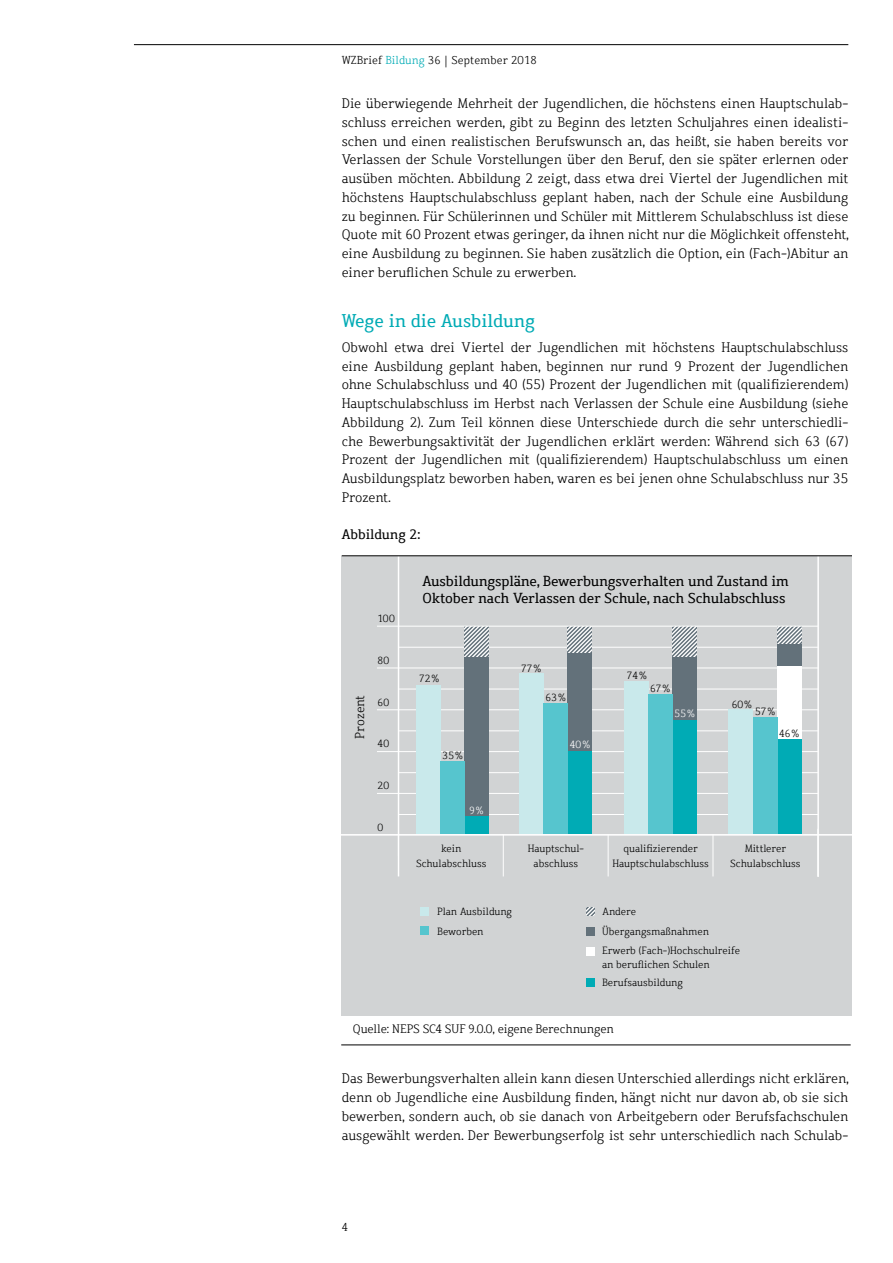
<style>
.page{position:relative;width:893px;height:1263px;background:#fff}
.page>*{position:absolute;margin:0;border:0;box-sizing:border-box;transform-origin:0 0}
.t1{font:18px "Dahrendorf";letter-spacing:-.01em;color:#00abb5}
.t2{font:14.25px/17.1px "Dahrendorf";letter-spacing:-.01em;color:#000}
.t3{font:300 13.5px/18.8px "Dahrendorf";color:#000;text-align:justify}
.t4{font:13.5px "Dahrendorf";color:#000}
.t5{font:300 12.6px "Dahrendorf";color:#000}
.t6{font:300 12px "Dahrendorf";letter-spacing:-.01em;color:#000}
.t7{font:300 11.25px "Dahrendorf";letter-spacing:.01em;color:#000}
.t8{font:300 10.2px/14.4px "Dahrendorf";color:#000;text-align:center}
.t9{font:300 10.2px "Dahrendorf";color:#fff}
.s1{color:#00abb5}
</style>
<div class="page">
<hr style="left:134px;top:44px;width:714px;height:1px;background:#000">
<div style="left:342px;top:556px;width:510px;height:459px;background:#d1d3d4"></div>
<hr style="left:399px;top:772px;width:419px;height:1px;background:#fff">
<hr style="left:399px;top:814px;width:419px;height:1px;background:#fff">
<hr style="left:399px;top:730px;width:419px;height:1px;background:#fff">
<hr style="left:399px;top:689px;width:419px;height:1px;background:#fff">
<hr style="left:399px;top:647px;width:419px;height:1px;background:#fff">
<hr style="left:377px;top:751px;width:441px;height:1px;background:#fff">
<hr style="left:377px;top:793px;width:441px;height:1px;background:#fff">
<hr style="left:377px;top:709px;width:441px;height:1px;background:#fff">
<hr style="left:377px;top:668px;width:441px;height:1px;background:#fff">
<svg style="left:465px;top:627px;width:24px;height:30px"></svg>
<div style="left:465px;top:657px;width:24px;height:177px;background:#63717a"></div>
<div style="left:465px;top:817px;width:24px;height:17px;background:#00abb5"></div>
<svg style="left:567px;top:627px;width:24px;height:27px"></svg>
<div style="left:567px;top:654px;width:24px;height:180px;background:#63717a"></div>
<div style="left:567px;top:751px;width:24px;height:83px;background:#00abb5"></div>
<svg style="left:672px;top:627px;width:24px;height:30px"></svg>
<div style="left:672px;top:657px;width:24px;height:177px;background:#63717a"></div>
<div style="left:672px;top:720px;width:24px;height:114px;background:#00abb5"></div>
<svg style="left:777px;top:627px;width:24px;height:18px"></svg>
<div style="left:777px;top:645px;width:24px;height:189px;background:#63717a"></div>
<div style="left:777px;top:739px;width:24px;height:95px;background:#00abb5"></div>
<div style="left:777px;top:666px;width:24px;height:73px;background:#fff"></div>
<hr style="left:398px;top:556px;width:1px;height:320px;background:#fff">
<hr style="left:817px;top:556px;width:2px;height:321px;background:#fff">
<hr style="left:342px;top:1044px;width:509px;height:1px;background:#000">
<hr style="left:377px;top:626px;width:441px;height:1px;background:#fff">
<hr style="left:608px;top:834px;width:1px;height:42px;background:#fff">
<hr style="left:503px;top:834px;width:1px;height:42px;background:#fff">
<hr style="left:713px;top:834px;width:1px;height:42px;background:#fff">
<hr style="left:342px;top:555px;width:510px;height:1px;background:#000">
<div style="left:586px;top:927px;width:8px;height:8px;background:#63717a"></div>
<svg style="left:586px;top:907px;width:8px;height:8px"></svg>
<div style="left:586px;top:947px;width:8px;height:8px;background:#fff"></div>
<div style="left:586px;top:979px;width:8px;height:8px;background:#00abb5"></div>
<div style="left:624px;top:681px;width:24px;height:153px;background:#c9e9eb"></div>
<div style="left:648px;top:695px;width:24px;height:139px;background:#56c5ce"></div>
<div style="left:417px;top:685px;width:24px;height:149px;background:#c9e9eb"></div>
<div style="left:441px;top:762px;width:24px;height:72px;background:#56c5ce"></div>
<div style="left:519px;top:674px;width:24px;height:160px;background:#c9e9eb"></div>
<div style="left:543px;top:703px;width:24px;height:131px;background:#56c5ce"></div>
<div style="left:729px;top:710px;width:24px;height:124px;background:#c9e9eb"></div>
<div style="left:753px;top:717px;width:24px;height:117px;background:#56c5ce"></div>
<div style="left:421px;top:907px;width:8px;height:8px;background:#c9e9eb"></div>
<div style="left:421px;top:927px;width:8px;height:8px;background:#56c5ce"></div>
<hr style="left:342px;top:834px;width:510px;height:2px;background:#fff">
<p class="t7" style="left:342px;top:53px;width:197px">WZBrief <span class="s1">Bildung</span> 36 | September 2018</p>
<p class="t3" style="left:342px;top:94px;width:509px">Die überwiegende Mehrheit der Jugendlichen, die höchstens einen Hauptschulab&shy;schluss erreichen werden, gibt zu Beginn des letzten Schuljahres einen idealisti&shy;schen und einen realistischen Berufswunsch an, das heißt, sie haben bereits vor Verlassen der Schule Vorstellungen über den Beruf, den sie später erlernen oder ausüben möchten. Abbildung 2 zeigt, dass etwa drei Viertel der Jugendlichen mit höchstens Hauptschulabschluss geplant haben, nach der Schule eine Ausbildung zu beginnen. Für Schülerinnen und Schüler mit Mittlerem Schulabschluss ist diese Quote mit 60 Prozent etwas geringer, da ihnen nicht nur die Möglichkeit offensteht, eine Ausbildung zu beginnen. Sie haben zusätzlich die Option, ein (Fach-)Abitur an einer beruflichen Schule zu erwerben.</p>
<h1 class="t1" style="left:342px;top:309px;width:195px">Wege in die Ausbildung</h1>
<p class="t3" style="left:342px;top:338px;width:508px">Obwohl etwa drei Viertel der Jugendlichen mit höchstens Hauptschulabschluss eine Ausbildung geplant haben, beginnen nur rund 9 Prozent der Jugendlichen ohne Schulabschluss und 40 (55) Prozent der Jugendlichen mit (qualifizierendem)<br>Hauptschulabschluss im Herbst nach Verlassen der Schule eine Ausbildung (siehe Abbildung 2). Zum Teil können diese Unterschiede durch die sehr unterschiedli&shy;che Bewerbungsaktivität der Jugendlichen erklärt werden: Während sich 63 (67)<br>Prozent der Jugendlichen mit (qualifizierendem) Hauptschulabschluss um einen Ausbildungsplatz beworben haben, waren es bei jenen ohne Schulabschluss nur 35<br>Prozent.</p>
<p class="t4" style="left:342px;top:526px;width:81px">Abbildung 2:</p>
<p class="t5" style="left:352px;top:738px;width:45px;rotate:-90deg">Prozent</p>
<p class="t8" style="left:377px;top:611px;width:19px">100</p>
<p class="t8" style="left:377px;top:653px;width:13px">80</p>
<p class="t8" style="left:377px;top:695px;width:13px">60</p>
<p class="t8" style="left:377px;top:737px;width:13px">40</p>
<p class="t8" style="left:377px;top:778px;width:13px">20</p>
<p class="t8" style="left:377px;top:820px;width:7px">0</p>
<p class="t2" style="left:422px;top:573px;width:368px">Ausbildungspläne, Bewerbungsverhalten und Zustand im<br>Oktober nach Verlassen der Schule, nach Schulabschluss</p>
<p class="t8" style="left:419px;top:672px;width:21px">72 %</p>
<p class="t8" style="left:443px;top:748px;width:21px">35 %</p>
<p class="t9" style="left:469px;top:804px;width:16px">9 %</p>
<p class="t8" style="left:521px;top:661px;width:21px">77 %</p>
<p class="t8" style="left:546px;top:690px;width:21px">63 %</p>
<p class="t9" style="left:570px;top:738px;width:21px">40 %</p>
<p class="t8" style="left:627px;top:668px;width:21px">74 %</p>
<p class="t8" style="left:650px;top:682px;width:21px">67 %</p>
<p class="t9" style="left:675px;top:707px;width:21px">55 %</p>
<p class="t8" style="left:732px;top:697px;width:21px">60 %</p>
<p class="t8" style="left:755px;top:705px;width:21px">57 %</p>
<p class="t8" style="left:779px;top:726px;width:21px">46 %</p>
<p class="t8" style="left:416px;top:841px;width:72px">kein<br>Schulabschluss</p>
<p class="t8" style="left:528px;top:841px;width:58px">Hauptschul&shy;abschluss</p>
<p class="t8" style="left:612px;top:841px;width:98px">qualifizierender<br>Hauptschulabschluss</p>
<p class="t8" style="left:730px;top:841px;width:72px">Mittlerer<br>Schulabschluss</p>
<p class="t8" style="left:437px;top:904px;width:76px">Plan Ausbildung</p>
<p class="t8" style="left:437px;top:924px;width:48px">Beworben</p>
<p class="t8" style="left:602px;top:905px;width:35px">Andere</p>
<p class="t8" style="left:602px;top:925px;width:108px">Übergangsmaßnahmen</p>
<p class="t8" style="left:602px;top:944px;width:139px;line-height:13.5px;text-align:left">Erwerb (Fach-)Hochschulreife an beruflichen Schulen</p>
<p class="t8" style="left:602px;top:976px;width:82px">Berufsausbildung</p>
<p class="t6" style="left:353px;top:1022px;width:262px">Quelle: NEPS SC4 SUF 9.0.0, eigene Berechnungen</p>
<p class="t3" style="left:342px;top:1069px;width:509px">Das Bewerbungsverhalten allein kann diesen Unterschied allerdings nicht erklären, denn ob Jugendliche eine Ausbildung finden, hängt nicht nur davon ab, ob sie sich bewerben, sondern auch, ob sie danach von Arbeitgebern oder Berufsfachschulen ausgewählt werden. Der Bewerbungserfolg ist sehr unterschiedlich nach Schulab-</p>
<p class="t7" style="left:342px;top:1220px;width:8px">4</p>
</div>
